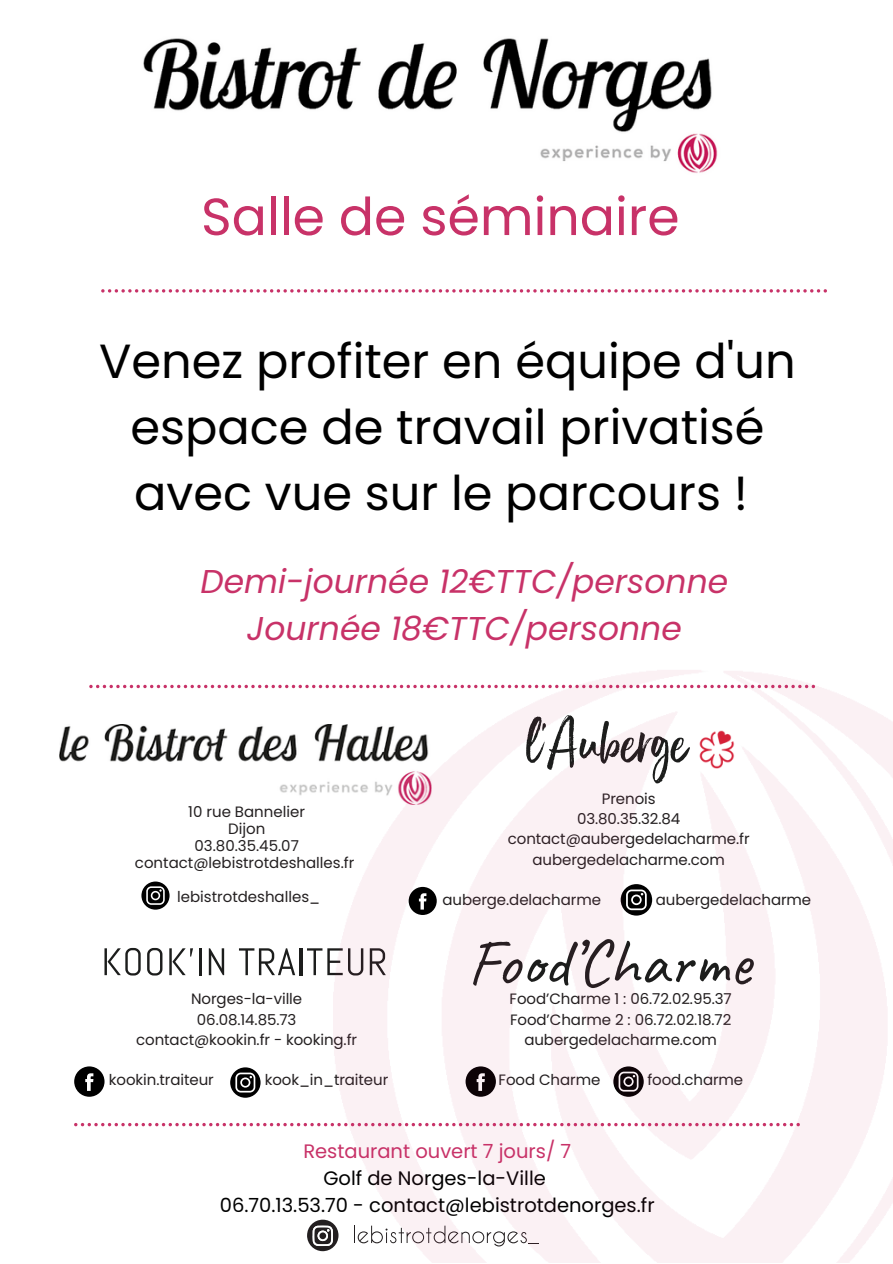
<style>
.page{position:relative;width:893px;height:1264px;background:#fff}
.page>*{position:absolute;margin:0;border:0;box-sizing:border-box;transform-origin:0 0}
.t1{font:52.05px "Poppins";color:#c83268}
.t2{font:47.85px/66.3px "Poppins";color:#000;text-align:center}
.t3{font:italic 33px/46px "Poppins";color:#c83268;text-align:center}
.t4{font:19.5px/27px "Poppins";color:#000;text-align:center}
.t5{font:19.5px "Poppins";color:#c83268}
.t6{font:15px/20.2px "Poppins";letter-spacing:-.005em;color:#231f20;text-align:center}
</style>
<div class="page">
<img style="left:143px;top:38px;width:575px;height:135px">
<svg style="left:101px;top:289px;width:725px;height:3px"></svg>
<svg style="left:307px;top:1219px;width:26px;height:32px"></svg>
<div style="left:319px;top:1232px;width:7px;height:7px;background:#231f20;border-radius:50%"></div>
<svg style="left:74px;top:1122px;width:259px;height:4px"></svg>
<svg style="left:89px;top:684px;width:244px;height:4px"></svg>
<img style="left:59px;top:724px;width:274px;height:72px">
<svg style="left:141px;top:881px;width:28px;height:28px"></svg>
<svg style="left:104px;top:947px;width:37px;height:28px"></svg>
<svg style="left:147px;top:947px;width:15px;height:28px"></svg>
<svg style="left:169px;top:948px;width:24px;height:27px"></svg>
<hr style="left:199px;top:948px;width:2px;height:27px;background:#1c1d1c">
<svg style="left:209px;top:948px;width:15px;height:27px"></svg>
<svg style="left:239px;top:948px;width:56px;height:27px"></svg>
<hr style="left:300px;top:948px;width:2px;height:27px;background:#1c1d1c">
<svg style="left:307px;top:948px;width:26px;height:27px"></svg>
<svg style="left:74px;top:1066px;width:30px;height:30px"></svg>
<svg style="left:230px;top:1067px;width:30px;height:30px"></svg>
<img style="left:333px;top:670px;width:559px;height:592px">
<h1 class="t1" style="left:201px;top:180px;width:480px">Salle de séminaire</h1>
<h2 class="t2" style="left:99px;top:328px;width:698px">Venez profiter en équipe d'un espace de travail privatisé avec vue sur le parcours !</h2>
<h3 class="t3" style="left:200px;top:559px;width:529px">Demi-journée 12€TTC/personne<br>Journée 18€TTC/personne</h3>
<p class="t6" style="left:135px;top:803px;width:221px;line-height:16.8px">10 rue Bannelier<br>Dijon<br>03.80.35.45.07 contact@lebistrotdeshalles.fr</p>
<p class="t6" style="left:177px;top:886px;width:145px">lebistrotdeshalles_</p>
<p class="t6" style="left:136px;top:989px;width:222px">Norges-la-ville<br>06.08.14.85.73 contact@kookin.fr - kooking.fr</p>
<p class="t6" style="left:109px;top:1069px;width:106px">kookin.traiteur</p>
<p class="t6" style="left:265px;top:1069px;width:125px">kook_in_traiteur</p>
<p class="t6" style="left:507px;top:788px;width:243px">Prenois<br>03.80.35.32.84 contact@aubergedelacharme.fr aubergedelacharme.com</p>
<p class="t6" style="left:442px;top:889px;width:160px">auberge.delacharme</p>
<p class="t6" style="left:655px;top:889px;width:157px">aubergedelacharme</p>
<p class="t6" style="left:509px;top:989px;width:224px">Food’Charme 1 : 06.72.02.95.37<br>Food’Charme 2 : 06.72.02.18.72 aubergedelacharme.com</p>
<p class="t6" style="left:498px;top:1069px;width:103px">Food Charme</p>
<p class="t6" style="left:647px;top:1069px;width:97px">food.charme</p>
<h3 class="t5" style="left:303px;top:1137px;width:269px">Restaurant ouvert 7 jours/ 7</h3>
<h3 class="t4" style="left:220px;top:1164px;width:436px">Golf de Norges-la-Ville<br>06.70.13.53.70 - contact@lebistrotdenorges.fr</h3>
</div>
